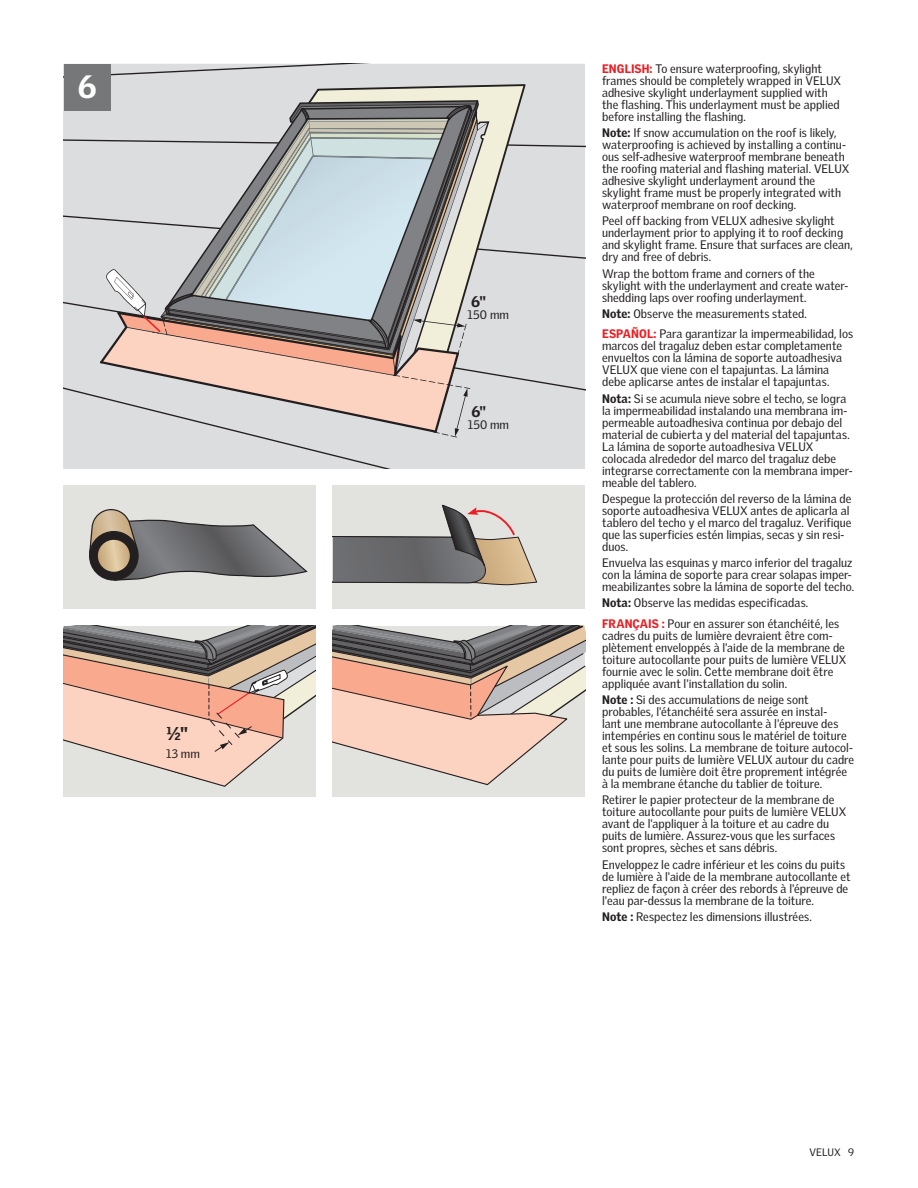
<style>
.page{position:relative;width:918px;height:1188px;background:#fff}
.page>*{position:absolute;margin:0;border:0;box-sizing:border-box;transform-origin:0 0}
.t1{font:900 31.5px "Velux Gothic";color:#fff}
.t2{font:900 18px "Velux Gothic";color:#231f20}
.t3{font:900 15px "Velux Gothic";color:#231f20}
.t4{font:12px/12px "Velux Gothic";letter-spacing:.005em;color:#231f20}
.t5{font:10.5px "Velux Gothic";letter-spacing:.005em;color:#231f20}
.s1{font-weight:900;color:#ee1d23}
.s2{font-weight:900}
</style>
<div class="page">
<div style="left:111px;top:64px;width:474px;height:21px;background:#dcdddf"></div>
<div style="left:64px;top:438px;width:521px;height:30px;background:#dcdddf"></div>
<svg style="left:133px;top:84px;width:393px;height:16px;background:#d7d6cf"></svg>
<svg style="left:64px;top:100px;width:521px;height:338px;background:#cac7c6"></svg>
<div style="left:64px;top:626px;width:252px;height:170px;background:#e2e2de"></div>
<svg style="left:64px;top:626px;width:252px;height:161px"></svg>
<div style="left:333px;top:626px;width:252px;height:170px;background:#e2e2de"></div>
<svg style="left:333px;top:626px;width:252px;height:159px"></svg>
<div style="left:64px;top:64px;width:47px;height:47px;background:#767778"></div>
<div style="left:64px;top:485px;width:252px;height:124px;background:#e2e2de"></div>
<svg style="left:89px;top:509px;width:219px;height:72px"></svg>
<svg style="left:97px;top:539px;width:33px;height:33px"></svg>
<div style="left:97px;top:539px;width:34px;height:34px;border:1px solid #231f20;border-radius:50%"></div>
<div style="left:333px;top:485px;width:252px;height:124px;background:#e2e2de"></div>
<svg style="left:333px;top:505px;width:204px;height:80px"></svg>
<h1 class="t1" style="left:78px;top:67px;width:20px">6</h1>
<p class="t4" style="left:602px;top:62px;width:241px"><span class="s1">English:</span> To ensure waterproofing, skylight frames should be completely wrapped in VELUX adhesive skylight underlayment supplied with the flashing. This underlayment must be applied before installing the flashing.</p>
<p class="t4" style="left:602px;top:127px;width:249px"><span class="s2">Note:</span> If snow accumulation on the roof is likely, waterproofing is achieved by installing a continu&shy;ous self-adhesive waterproof membrane beneath the roofing material and flashing material. VELUX adhesive skylight underlayment around the skylight frame must be properly integrated with waterproof membrane on roof decking.</p>
<p class="t4" style="left:602px;top:215px;width:252px">Peel off backing from VELUX adhesive skylight underlayment prior to applying it to roof decking and skylight frame. Ensure that surfaces are clean, dry and free of debris.</p>
<p class="t4" style="left:602px;top:267px;width:248px">Wrap the bottom frame and corners of the skylight with the underlayment and create water&shy;shedding laps over roofing underlayment.</p>
<p class="t4" style="left:602px;top:303px;width:253px;line-height:20.5px"><span class="s2">Note:</span> Observe the measurements stated.<br><span class="s1">Español:</span> Para garantizar la impermeabilidad, los</p>
<p class="t4" style="left:602px;top:340px;width:242px">marcos del tragaluz deben estar completamente envueltos con la lámina de soporte autoadhesiva VELUX que viene con el tapajuntas. La lámina debe aplicarse antes de instalar el tapajuntas.</p>
<p class="t4" style="left:602px;top:392px;width:252px"><span class="s2">Nota:</span> Si se acumula nieve sobre el techo, se logra la impermeabilidad instalando una membrana im&shy;permeable autoadhesiva continua por debajo del material de cubierta y del material del tapajuntas.<br>La lámina de soporte autoadhesiva VELUX colocada alrededor del marco del tragaluz debe integrarse correctamente con la membrana imper&shy;meable del tablero.</p>
<p class="t4" style="left:602px;top:492px;width:251px">Despegue la protección del reverso de la lámina de soporte autoadhesiva VELUX antes de aplicarla al tablero del techo y el marco del tragaluz. Verifique que las superficies estén limpias, secas y sin resi&shy;duos.</p>
<p class="t4" style="left:602px;top:557px;width:254px">Envuelva las esquinas y marco inferior del tragaluz con la lámina de soporte para crear solapas imper&shy;meabilizantes sobre la lámina de soporte del techo.</p>
<p class="t4" style="left:602px;top:593px;width:239px;line-height:20.5px"><span class="s2">Nota:</span> Observe las medidas especificadas.<br><span class="s1">Français :</span> Pour en assurer son étanchéité, les</p>
<p class="t4" style="left:602px;top:629px;width:246px">cadres du puits de lumière devraient être com&shy;plètement enveloppés à l'aide de la membrane de toiture autocollante pour puits de lumière VELUX fournie avec le solin. Cette membrane doit être appliquée avant l'installation du solin.</p>
<p class="t4" style="left:602px;top:694px;width:254px"><span class="s2">Note :</span> Si des accumulations de neige sont probables, l'étanchéité sera assurée en instal-<br>lant une membrane autocollante à l'épreuve des intempéries en continu sous le matériel de toiture et sous les solins. La membrane de toiture autocol&shy;lante pour puits de lumière VELUX autour du cadre du puits de lumière doit être proprement intégrée à la membrane étanche du tablier de toiture.</p>
<p class="t4" style="left:602px;top:794px;width:246px">Retirer le papier protecteur de la membrane de toiture autocollante pour puits de lumière VELUX avant de l'appliquer à la toiture et au cadre du puits de lumière. Assurez-vous que les surfaces sont propres, sèches et sans débris.</p>
<p class="t4" style="left:602px;top:858px;width:250px">Enveloppez le cadre inférieur et les coins du puits de lumière à l'aide de la membrane autocollante et repliez de façon à créer des rebords à l'épreuve de l'eau par-dessus la membrane de la toiture.</p>
<p class="t4" style="left:602px;top:910px;width:211px"><span class="s2">Note :</span> Respectez les dimensions illustrées.</p>
<p class="t3" style="left:471px;top:293px;width:16px">6"</p>
<p class="t4" style="left:468px;top:309px;width:43px">150 mm</p>
<p class="t3" style="left:471px;top:402px;width:16px">6"</p>
<p class="t4" style="left:468px;top:418px;width:43px">150 mm</p>
<h2 class="t2" style="left:166px;top:722px;width:23px">½"</h2>
<p class="t4" style="left:166px;top:748px;width:35px">13 mm</p>
<p class="t5" style="left:809px;top:1146px;width:46px">VELUX 9</p>
</div>
